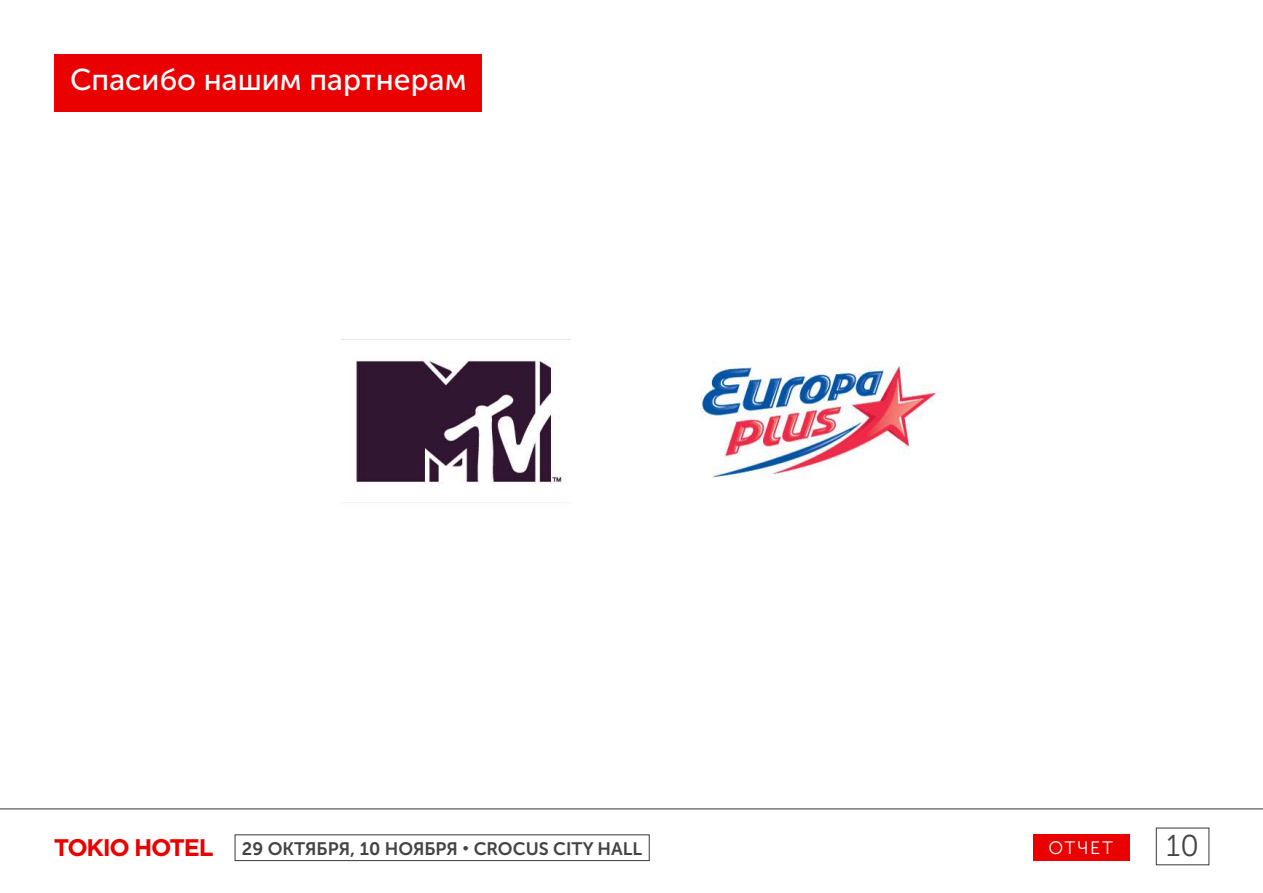
<style>
.page{position:relative;width:1263px;height:893px;background:#fff}
.page>*{position:absolute;margin:0;border:0;box-sizing:border-box;transform-origin:0 0}
.t1{font:30px "Museo Sans Cyrl 500";letter-spacing:.005em;color:#fff}
.t2{font:30px "Museo Sans Cyrl 300";color:#434244}
.t3{font:18px "Museo Sans Cyrl 700";color:#434244}
.t4{font:18px "Museo Sans Cyrl 300";letter-spacing:.095em;color:#fff}
.s1{font-family:"Gotham Pro";font-weight:700;font-size:24px;color:#eb0000}
.s2{font-size:13.5px}
</style>
<div class="page">
<hr style="left:0;top:808px;width:1263px;height:1px;background:#434244">
<div style="left:1156px;top:827px;width:53px;height:38px;border:1px solid #434244"></div>
<div style="left:1032px;top:834px;width:97px;height:26px;background:#eb0000"></div>
<div style="left:234px;top:834px;width:416px;height:27px;border:1px solid #434244"></div>
<div style="left:54px;top:54px;width:427px;height:57px;background:#eb0000"></div>
<img style="left:341px;top:339px;width:596px;height:164px">
<h1 class="t1" style="left:70px;top:63px;width:398px">Спасибо нашим партнерам</h1>
<p class="t3" style="left:54px;top:838px;width:590px"><span class="s1">TOKIO HOTEL</span> 29 ОКТЯБРЯ, 10 НОЯБРЯ <span class="s2">•</span> CROCUS CITY HALL</p>
<p class="t4" style="left:1048px;top:838px;width:66px">ОТЧЕТ</p>
<h1 class="t2" style="left:1166px;top:830px;width:34px">10</h1>
</div>
